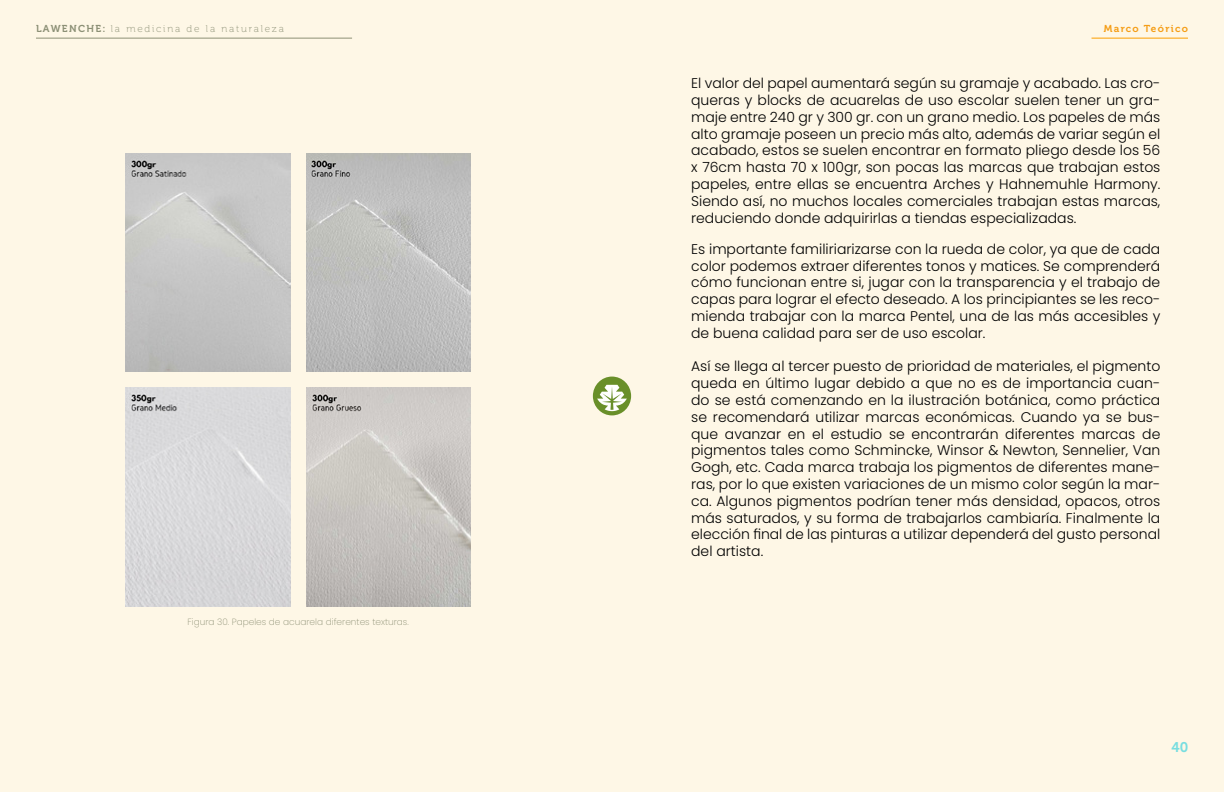
<style>
.page{position:relative;width:1224px;height:792px;background:#fef7e6}
.page>*{position:absolute;margin:0;border:0;box-sizing:border-box;transform-origin:0 0}
.t1{font:300 14px/16.8px "Poppins";color:#000;text-align:justify}
.t2{font:14px "Museo 700";color:#78dee0}
.t3{font:10px "Museo 100";letter-spacing:.18em;color:#8c9076}
.t4{font:10px "Museo 700";letter-spacing:.13em;color:#f59d15}
.t5{font:200 9px "Poppins";color:#8d9075}
.s1{font-family:"Museo 700"}
</style>
<div class="page">
<hr style="left:36px;top:38px;width:316px;height:1px;background:#8d9075">
<hr style="left:1092px;top:38px;width:96px;height:1px;background:#fc9e00">
<div style="left:593px;top:377px;width:38px;height:38px;background:#698f29;border-radius:50%"></div>
<svg style="left:597px;top:385px;width:30px;height:26px"></svg>
<img style="left:126px;top:153px;width:164px;height:219px">
<img style="left:306px;top:153px;width:165px;height:219px">
<div style="left:126px;top:388px;width:164px;height:219px;background:#d9d9db"></div>
<img style="left:306px;top:388px;width:165px;height:219px">
<p class="t3" style="left:36px;top:23px;width:249px"><span class="s1">LAWENCHE:</span> la medicina de la naturaleza</p>
<p class="t4" style="left:1104px;top:23px;width:86px">Marco Teórico</p>
<p class="t5" style="left:188px;top:617px;width:223px">Figura 30. Papeles de acuarela diferentes texturas.</p>
<p class="t1" style="left:691px;top:75px;width:471px">El valor del papel aumentará según su gramaje y acabado. Las cro&shy;queras y blocks de acuarelas de uso escolar suelen tener un gra&shy;maje entre 240 gr y 300 gr. con un grano medio. Los papeles de más alto gramaje poseen un precio más alto, además de variar según el acabado, estos se suelen encontrar en formato pliego desde los 56 x 76cm hasta 70 x 100gr, son pocas las marcas que trabajan estos papeles, entre ellas se encuentra Arches y Hahnemuhle Harmony.<br>Siendo así, no muchos locales comerciales trabajan estas marcas, reduciendo donde adquirirlas a tiendas especializadas.</p>
<p class="t1" style="left:691px;top:241px;width:471px">Es importante familiriarizarse con la rueda de color, ya que de cada color podemos extraer diferentes tonos y matices. Se comprenderá cómo funcionan entre si, jugar con la transparencia y el trabajo de capas para lograr el efecto deseado. A los principiantes se les reco&shy;mienda trabajar con la marca Pentel, una de las más accesibles y de buena calidad para ser de uso escolar.</p>
<p class="t1" style="left:691px;top:358px;width:471px">Así se llega al tercer puesto de prioridad de materiales, el pigmento queda en último lugar debido a que no es de importancia cuan&shy;do se está comenzando en la ilustración botánica, como práctica se recomendará utilizar marcas económicas. Cuando ya se bus&shy;que avanzar en el estudio se encontrarán diferentes marcas de pigmentos tales como Schmincke, Winsor &amp; Newton, Sennelier, Van Gogh, etc. Cada marca trabaja los pigmentos de diferentes mane&shy;ras, por lo que existen variaciones de un mismo color según la mar&shy;ca. Algunos pigmentos podrían tener más densidad, opacos, otros más saturados, y su forma de trabajarlos cambiaría. Finalmente la elección final de las pinturas a utilizar dependerá del gusto personal del artista.</p>
<p class="t2" style="left:1171px;top:739px;width:18px">40</p>
</div>
